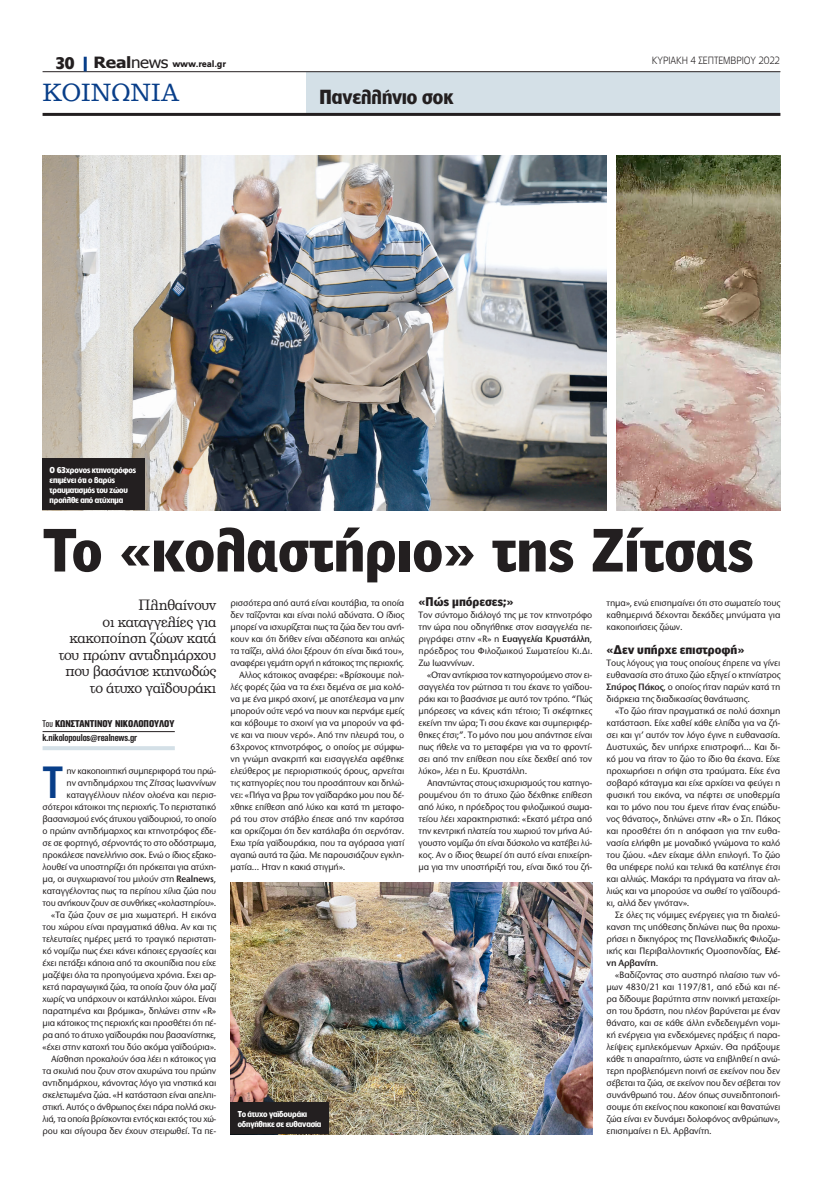
<style>
.page{position:relative;width:823px;height:1191px;background:#fff}
.page>*{position:absolute;margin:0;border:0;box-sizing:border-box;transform-origin:0 0}
.t1{font:900 58px "PF Bell Gothic Text";letter-spacing:-.01em;color:#231f20;scale:.96 1}
.t2{font:500 42px "PF Lounge";color:#083e89}
.t3{font:24px "PF Clarendon";color:#083e89;scale:.96 1}
.t4{font:700 19px "PF Lounge";color:#231f20}
.t5{font:700 16px "PF Lounge";color:#231f20}
.t6{font:14.5px/16.5px "PF Clarendon";letter-spacing:-.02em;color:#231f20;text-align:right;scale:.92 1}
.t7{font:900 12px "PF Bell Gothic Text";letter-spacing:-.005em;color:#231f20}
.t8{font:900 10px "PF Akzidenz Text Cond";letter-spacing:-.01em;color:#231f20}
.t9{font:700 10px "PF Akzidenz Text Cond";letter-spacing:-.01em;color:#231f20}
.t10{font:300 10px "PF Lounge";letter-spacing:-.005em;color:#231f20;scale:.96 1}
.t11{font:500 9.6px/12px "Stone Sans ITC Hel";letter-spacing:-.02em;color:#231f20;text-align:justify;scale:.96 1}
.t12{font:500 9.6px/12px "Stone Sans ITC Hel";letter-spacing:-.02em;color:#231f20;text-align:justify}
.t13{font:900 9px "PF Catalog";letter-spacing:-.02em;color:#231f20;scale:.96 1}
.t14{font:700 8px/10px "PF Lounge";letter-spacing:-.02em;color:#fff}
.s1{font-family:"Tahoma";font-weight:700;font-size:15.5px}
.s2{font-family:"Tahoma";font-weight:400;font-size:15.5px}
.s3{font-weight:600}
.s4{font-weight:400}
</style>
<div class="page">
<div style="left:306px;top:72px;width:474px;height:41px;background:#d4e0e7"></div>
<hr style="left:43px;top:71px;width:737px;height:1px;background:#231f20">
<hr style="left:43px;top:113px;width:737px;height:3px;background:#231f20">
<hr style="left:84px;top:57px;width:3px;height:14px;background:#083e89">
<hr style="left:43px;top:731px;width:132px;height:1px;background:#231f20">
<hr style="left:43px;top:746px;width:132px;height:4px;background:#d4e0e7">
<img style="left:616px;top:156px;width:164px;height:354px">
<img style="left:230px;top:882px;width:362px;height:252px">
<img style="left:43px;top:156px;width:563px;height:354px">
<div style="left:43px;top:458px;width:102px;height:52px;background:#231f20"></div>
<div style="left:230px;top:1102px;width:98px;height:32px;background:#231f20"></div>
<p class="t13" style="left:94px;top:59px;width:139px"><span class="s1">Real</span><span class="s2">news</span> www.real.gr</p>
<p class="t10" style="left:651px;top:55px;width:135px">κυριακη 4 σεπτεμβριου 2022</p>
<h3 class="t5" style="left:55px;top:54px;width:20px">30</h3>
<h3 class="t3" style="left:43px;top:80px;width:144px">κοινωνια</h3>
<h3 class="t4" style="left:319px;top:86px;width:135px">Πανελλήνιο σοκ</h3>
<p class="t14" style="left:50px;top:465px;width:88px">Ο 63χρονος κτηνοτρόφος επιμένει ότι ο βαρύς τραυματισμός του ζώου προήλθε από ατύχημα</p>
<h1 class="t1" style="left:43px;top:514px;width:742px">Το «κολαστήριο» της Ζίτσας</h1>
<h3 class="t6" style="left:59px;top:597px;width:173px">Πληθαίνουν<br>οι καταγγελίες για κακοποίηση ζώων κατά του πρώην αντιδημάρχου που βασάνισε κτηνωδώς το άτυχο γαϊδουράκι</h3>
<p class="t9" style="left:43px;top:732px;width:96px">k.nikolopoulos@realnews.gr</p>
<p class="t7" style="left:418px;top:594px;width:96px">«Πώς μπόρεσες;»</p>
<p class="t11" style="left:418px;top:609px;width:182px">Τον σύντομο διάλογό της με τον κτηνοτρόφο την ώρα που οδηγήθηκε στον εισαγγελέα πε&shy;ριγράφει στην «R» η <span class="s3">Ευαγγελία Κρυστάλλη</span>, πρόεδρος του Φιλοζωικού Σωματείου Κι.Δι.<br>Ζω Ιωαννίνων.</p>
<p class="t11" style="left:418px;top:669px;width:182px;text-indent:9px">«Οταν αντίκρισα τον κατηγορούμενο στον ει&shy;σαγγελέα τον ρώτησα τι του έκανε το γαϊδου&shy;ράκι και το βασάνισε με αυτό τον τρόπο. “Πώς μπόρεσες να κάνεις κάτι τέτοιο; Τι σκέφτηκες εκείνη την ώρα; Τι σου έκανε και συμπεριφέρ&shy;θηκες έτσι;”. Το μόνο που μου απάντησε είναι πως ήθελε να το μεταφέρει για να το φροντί&shy;σει από την επίθεση που είχε δεχθεί από τον λύκο», λέει η Ευ. Κρυστάλλη.</p>
<p class="t11" style="left:418px;top:777px;width:182px;text-indent:9px">Απαντώντας στους ισχυρισμούς του κατηγο&shy;ρουμένου ότι το άτυχο ζώο δέχθηκε επίθεση από λύκο, η πρόεδρος του φιλοζωικού σωμα&shy;τείου λέει χαρακτηριστικά: «Εκατό μέτρα από την κεντρική πλατεία του χωριού τον μήνα Αύ&shy;γουστο νομίζω ότι είναι δύσκολο να κατέβει λύ&shy;κος. Αν ο ίδιος θεωρεί ότι αυτό είναι επιχείρη&shy;μα για την υποστήριξή του, είναι δικό του ζή-</p>
<p class="t11" style="left:230px;top:597px;width:182px">ρισσότερα από αυτά είναι κουτάβια, τα οποία</p>
<p class="t11" style="left:230px;top:609px;width:182px">δεν ταΐζονται και είναι πολύ αδύνατα. Ο ίδιος</p>
<p class="t11" style="left:230px;top:621px;width:182px">μπορεί να ισχυρίζεται πως τα ζώα δεν του ανή-</p>
<p class="t11" style="left:230px;top:633px;width:182px">κουν και ότι δήθεν είναι αδέσποτα και απλώς</p>
<p class="t11" style="left:230px;top:645px;width:182px">τα ταΐζει, αλλά όλοι ξέρουν ότι είναι δικά του»,</p>
<p class="t11" style="left:230px;top:657px;width:182px">αναφέρει γεμάτη οργή η κάτοικος της περιοχής.</p>
<p class="t11" style="left:239px;top:669px;width:173px">Αλλος κάτοικος αναφέρει: «Βρίσκουμε πολ-</p>
<p class="t11" style="left:230px;top:681px;width:182px">λές φορές ζώα να τα έχει δεμένα σε μια κολό-</p>
<p class="t11" style="left:230px;top:693px;width:182px">να με ένα μικρό σχοινί, με αποτέλεσμα να μην</p>
<p class="t11" style="left:230px;top:705px;width:182px">μπορούν ούτε νερό να πιουν και περνάμε εμείς</p>
<p class="t11" style="left:230px;top:717px;width:182px">και κόβουμε το σχοινί για να μπορούν να φά-</p>
<p class="t11" style="left:230px;top:729px;width:182px">νε και να πιουν νερό». Από την πλευρά του, ο</p>
<p class="t11" style="left:230px;top:741px;width:182px">63χρονος κτηνοτρόφος, ο οποίος με σύμφω-</p>
<p class="t11" style="left:230px;top:753px;width:182px">νη γνώμη ανακριτή και εισαγγελέα αφέθηκε</p>
<p class="t11" style="left:230px;top:765px;width:182px">ελεύθερος με περιοριστικούς όρους, αρνείται</p>
<p class="t11" style="left:230px;top:777px;width:182px">τις κατηγορίες που του προσάπτουν και δηλώ-</p>
<p class="t11" style="left:230px;top:789px;width:182px">νει: «Πήγα να βρω τον γαϊδαράκο μου που δέ-</p>
<p class="t11" style="left:230px;top:801px;width:182px">χθηκε επίθεση από λύκο και κατά τη μεταφο-</p>
<p class="t11" style="left:230px;top:813px;width:182px">ρά του στον στάβλο έπεσε από την καρότσα</p>
<p class="t11" style="left:230px;top:825px;width:182px">και ορκίζομαι ότι δεν κατάλαβα ότι σερνόταν.</p>
<p class="t11" style="left:230px;top:837px;width:182px">Εχω τρία γαϊδουράκια, που τα αγόρασα γιατί</p>
<p class="t11" style="left:230px;top:849px;width:182px">αγαπώ αυτά τα ζώα. Με παρουσιάζουν εγκλη-</p>
<p class="t11" style="left:230px;top:861px;width:121px">ματία… Ηταν η κακιά στιγμή».</p>
<p class="t11" style="left:606px;top:597px;width:182px">τημα», ενώ επισημαίνει ότι στο σωματείο τους καθημερινά δέχονται δεκάδες μηνύματα για κακοποιήσεις ζώων.</p>
<p class="t7" style="left:606px;top:642px;width:139px">«Δεν υπήρχε επιστροφή»</p>
<p class="t11" style="left:606px;top:657px;width:182px">Τους λόγους για τους οποίους έπρεπε να γίνει ευθανασία στο άτυχο ζώο εξηγεί ο κτηνίατρος <span class="s3">Σπύρος Πάκος</span>, ο οποίος ήταν παρών κατά τη διάρκεια της διαδικασίας θανάτωσης.</p>
<p class="t12" style="left:606px;top:705px;width:175px;text-indent:9px">«Το ζώο ήταν πραγματικά σε πολύ άσχημη κατάσταση. Είχε χαθεί κάθε ελπίδα για να ζή&shy;σει και γι’ αυτόν τον λόγο έγινε η ευθανασία.<br>Δυστυχώς, δεν υπήρχε επιστροφή… Και δι&shy;κό μου να ήταν το ζώο το ίδιο θα έκανα. Είχε προχωρήσει η σήψη στα τραύματα. Είχε ένα σοβαρό κάταγμα και είχε αρχίσει να φεύγει η φυσική του εικόνα, να πέφτει σε υποθερμία και το μόνο που του έμενε ήταν ένας επώδυ&shy;νος θάνατος», δηλώνει στην «R» ο Σπ. Πάκος και προσθέτει ότι η απόφαση για την ευθα&shy;νασία ελήφθη με μοναδικό γνώμονα το καλό του ζώου. «Δεν είχαμε άλλη επιλογή. Το ζώο θα υπέφερε πολύ και τελικά θα κατέληγε έτσι και αλλιώς. Μακάρι τα πράγματα να ήταν αλ&shy;λιώς και να μπορούσε να σωθεί το γαϊδουρά&shy;κι, αλλά δεν γινόταν».</p>
<p class="t11" style="left:606px;top:909px;width:182px;text-indent:9px">Σε όλες τις νόμιμες ενέργειες για τη διαλεύ&shy;κανση της υπόθεσης δηλώνει πως θα προχω&shy;ρήσει η δικηγόρος της Πανελλαδικής Φιλοζω&shy;ικής και Περιβαλλοντικής Ομοσπονδίας, <span class="s3">Ελέ&shy;νη Αρβανίτη</span>.</p>
<p class="t11" style="left:606px;top:969px;width:182px;text-indent:9px">«Βαδίζοντας στο αυστηρό πλαίσιο των νό&shy;μων 4830/21 και 1197/81, από εδώ και πέ&shy;ρα δίδουμε βαρύτητα στην ποινική μεταχείρι&shy;ση του δράστη, που πλέον βαρύνεται με έναν θάνατο, και σε κάθε άλλη ενδεδειγμένη νομι&shy;κή ενέργεια για ενδεχόμενες πράξεις ή παρα&shy;λείψεις εμπλεκόμενων Αρχών. Θα πράξουμε κάθε τι απαραίτητο, ώστε να επιβληθεί η ανώ&shy;τερη προβλεπόμενη ποινή σε εκείνον που δεν σέβεται τα ζώα, σε εκείνον που δεν σέβεται τον συνάνθρωπό του. Δέον όπως συνειδητοποιή&shy;σουμε ότι εκείνος που κακοποιεί και θανατώνει ζώα είναι εν δυνάμει δολοφόνος ανθρώπων», επισημαίνει η Ελ. Αρβανίτη.</p>
<p class="t8" style="left:43px;top:718px;width:133px"><span class="s4">Του</span> Κωνσταντίνου Νικολόπουλου</p>
<h2 class="t2" style="left:43px;top:759px;width:22px">Τ</h2>
<p class="t11" style="left:43px;top:765px;width:182px;text-align:right">ην κακοποιητική συμπεριφορά του πρώ-<br>ην αντιδημάρχου της Ζίτσας Ιωαννίνων καταγγέλλουν πλέον ολοένα και περισ&shy;σότεροι κάτοικοι της περιοχής. Το περιστατικό βασανισμού ενός άτυχου γαϊδουριού, το οποίο ο πρώην αντιδήμαρχος και κτηνοτρόφος έδε&shy;σε σε φορτηγό, σέρνοντάς το στο οδόστρωμα, προκάλεσε πανελλήνιο σοκ. Ενώ ο ίδιος εξακο&shy;λουθεί να υποστηρίζει ότι πρόκειται για ατύχη&shy;μα, οι συγχωριανοί του μιλούν στη <span class="s3">Realnews</span>, καταγγέλοντας πως τα περίπου χίλια ζώα που του ανήκουν ζουν σε συνθήκες «κολαστηρίου». «Τα ζώα ζουν σε μια χωματερή. Η εικόνα του χώρου είναι πραγματικά άθλια. Αν και τις τελευταίες ημέρες μετά το τραγικό περιστατι&shy;κό νομίζω πως έχει κάνει κάποιες εργασίες και έχει πετάξει κάποια από τα σκουπίδια που είχε μαζέψει όλα τα προηγούμενα χρόνια. Εχει αρ&shy;κετά παραγωγικά ζώα, τα οποία ζουν όλα μαζί χωρίς να υπάρχουν οι κατάλληλοι χώροι. Είναι παρατημένα και βρόμικα», δηλώνει στην «R» μια κάτοικος της περιοχής και προσθέτει ότι πέ&shy;ρα από το άτυχο γαϊδουράκι που βασανίστηκε, «έχει στην κατοχή του δύο ακόμα γαϊδούρια».<br>Αίσθηση προκαλούν όσα λέει η κάτοικος για τα σκυλιά που ζουν στον αχυρώνα του πρώην αντιδημάρχου, κάνοντας λόγο για νηστικά και σκελετωμένα ζώα. «Η κατάσταση είναι απελπι&shy;στική. Αυτός ο άνθρωπος έχει πάρα πολλά σκυ&shy;λιά, τα οποία βρίσκονται εντός και εκτός του χώ&shy;ρου και σίγουρα δεν έχουν στειρωθεί. Τα πε-</p>
<p class="t14" style="left:237px;top:1109px;width:85px">Το άτυχο γαϊδουράκι οδηγήθηκε σε ευθανασία</p>
</div>
